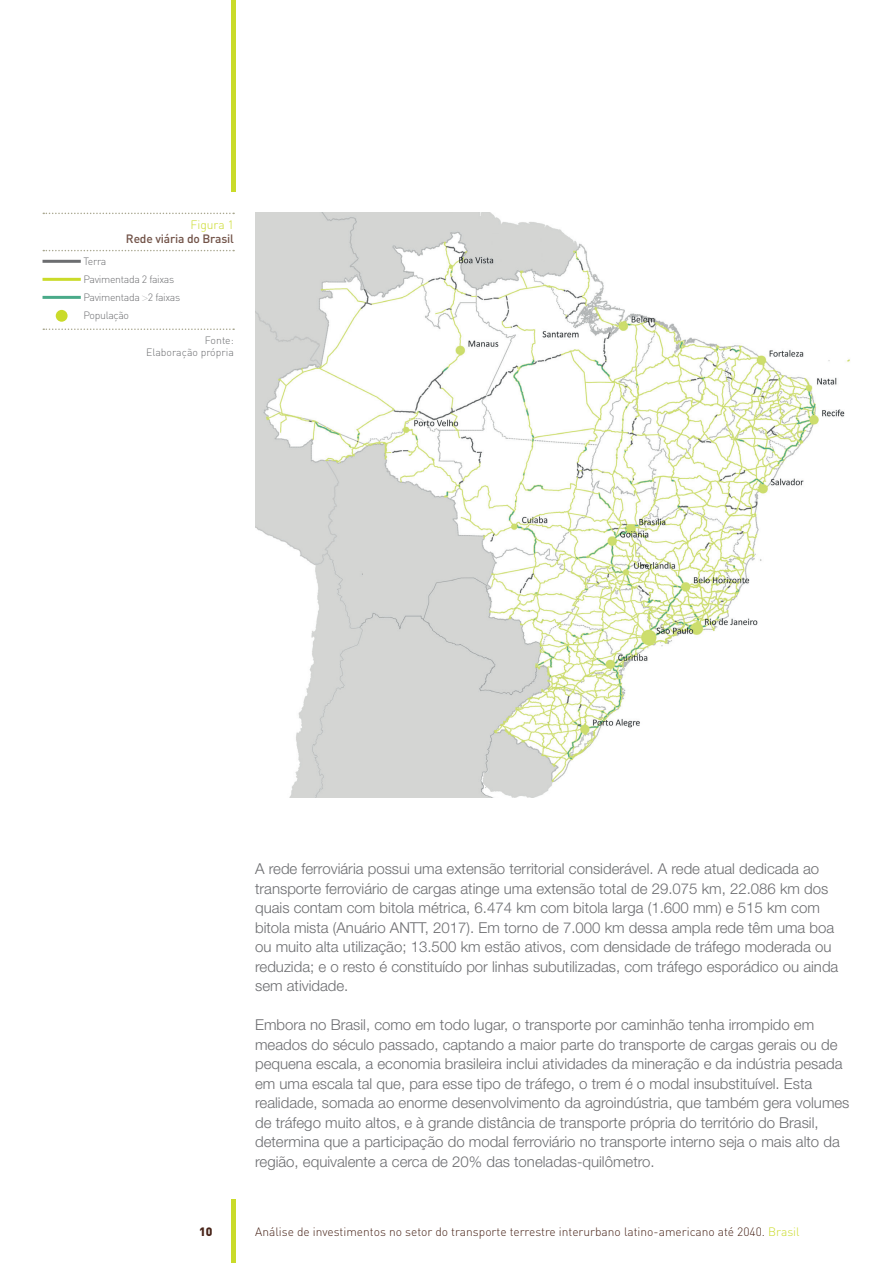
<style>
.page{position:relative;width:893px;height:1263px;background:#fff}
.page>*{position:absolute;margin:0;border:0;box-sizing:border-box;transform-origin:0 0}
.t1{font:300 15px/19.5px "Helvetica Neue";color:#6c6d70}
.t2{font:300 12px "DIN";color:#482419}
.t3{font:500 12px "DIN";letter-spacing:-.015em;color:#715247}
.t4{font:300 12px "DIN";color:#cadb2a}
.t5{font:900 12px "DIN";color:#482419}
.t6{font:300 10.5px/18px "DIN";letter-spacing:-.03em;color:#6c6d70}
.t7{font:300 10.5px/12px "DIN";color:#6c6d70;text-align:right}
.s1{font-family:"Helvetica Neue";font-weight:900;font-stretch:condensed}
.s2{color:#cadb2a}
</style>
<div class="page">
<hr style="left:232px;top:1199px;width:4px;height:64px;background:#cadb2a">
<hr style="left:232px;top:0;width:4px;height:191px;background:#cadb2a">
<svg style="left:43px;top:213px;width:191px;height:1px"></svg>
<svg style="left:43px;top:328px;width:191px;height:2px"></svg>
<svg style="left:43px;top:250px;width:191px;height:1px"></svg>
<hr style="left:43px;top:260px;width:38px;height:3px;background:#6c6d70">
<hr style="left:43px;top:278px;width:38px;height:3px;background:#cadb2a">
<hr style="left:43px;top:296px;width:38px;height:3px;background:#4aaa89">
<div style="left:56px;top:310px;width:12px;height:12px;background:#cadb2a;border-radius:50%"></div>
<img style="left:255px;top:213px;width:595px;height:584px">
<div style="left:600px;top:198px;width:226px;height:77px;background:#fff"></div>
<p class="t4" style="left:191px;top:217px;width:45px">Figura 1</p>
<p class="t3" style="left:126px;top:230px;width:109px">Rede viária do Brasil</p>
<p class="t6" style="left:83px;top:252px;width:98px">Terra<br>Pavimentada 2 faixas<br>Pavimentada <span class="s1">&gt;</span>2 faixas<br>População</p>
<p class="t7" style="left:146px;top:334px;width:89px">Fonte:<br>Elaboração própria</p>
<p class="t1" style="left:255px;top:859px;width:585px">A rede ferroviária possui uma extensão territorial considerável. A rede atual dedicada ao transporte ferroviário de cargas atinge uma extensão total de 29.075 km, 22.086 km dos quais contam com bitola métrica, 6.474 km com bitola larga (1.600 mm) e 515 km com bitola mista (Anuário ANTT, 2017). Em torno de 7.000 km dessa ampla rede têm uma boa ou muito alta utilização; 13.500 km estão ativos, com densidade de tráfego moderada ou reduzida; e o resto é constituído por linhas subutilizadas, com tráfego esporádico ou ainda sem atividade.</p>
<p class="t1" style="left:255px;top:1015px;width:596px">Embora no Brasil, como em todo lugar, o transporte por caminhão tenha irrompido em meados do século passado, captando a maior parte do transporte de cargas gerais ou de pequena escala, a economia brasileira inclui atividades da mineração e da indústria pesada em uma escala tal que, para esse tipo de tráfego, o trem é o modal insubstituível. Esta realidade, somada ao enorme desenvolvimento da agroindústria, que também gera volumes de tráfego muito altos, e à grande distância de transporte própria do território do Brasil, determina que a participação do modal ferroviário no transporte interno seja o mais alto da região, equivalente a cerca de 20% das toneladas-quilômetro.</p>
<p class="t5" style="left:199px;top:1224px;width:15px">10</p>
<p class="t2" style="left:255px;top:1224px;width:546px">Análise de investimentos no setor do transporte terrestre interurbano latino-americano até 2040. <span class="s2">Brasil</span></p>
</div>
